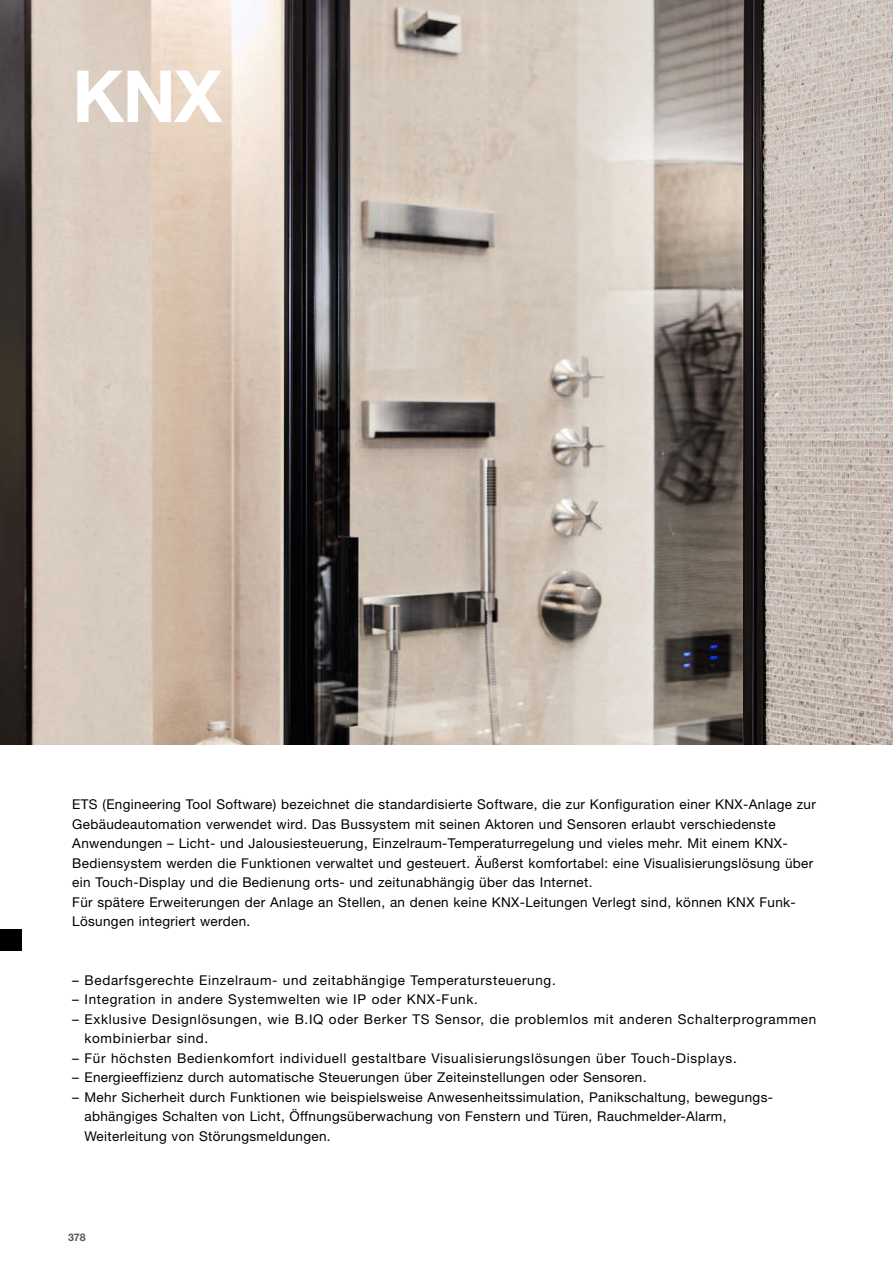
<style>
.page{position:relative;width:893px;height:1263px;background:#fff}
.page>*{position:absolute;margin:0;border:0;box-sizing:border-box;transform-origin:0 0}
.t1{font:700 72px "Helvetica Neue LTW1 G";color:#fff}
.t2{font:13.5px/19.5px "Helvetica Neue LT Pro";letter-spacing:.025em;color:#000}
.t3{font:13.5px/19.5px "Helvetica Neue LT Pro";letter-spacing:.05em;color:#000}
.t4{font:700 10.5px "Helvetica Neue LTW1 G";color:#575756}
</style>
<div class="page">
<div style="left:0;top:929px;width:21px;height:21px;background:#000"></div>
<img style="left:0;top:0;width:893px;height:744px">
<h1 class="t1" style="left:72px;top:52px;width:151px">KNX</h1>
<p class="t2" style="left:72px;top:794px;width:745px">ETS (Engineering Tool Software) bezeichnet die standardisierte Software, die zur Konfiguration einer KNX-Anlage zur Gebäudeautomation verwendet wird. Das Bussystem mit seinen Aktoren und Sensoren erlaubt verschiedenste Anwendungen – Licht- und Jalousiesteuerung, Einzelraum-Temperaturregelung und vieles mehr. Mit einem KNX-Bediensystem werden die Funktionen verwaltet und gesteuert. Äußerst komfortabel: eine Visualisierungslösung über ein Touch-Display und die Bedienung orts- und zeitunabhängig über das Internet.<br>Für spätere Erweiterungen der Anlage an Stellen, an denen keine KNX-Leitungen Verlegt sind, können KNX Funk-Lösungen integriert werden.</p>
<p class="t3" style="left:72px;top:970px;width:485px">– Bedarfsgerechte Einzelraum- und zeitabhängige Temperatursteuerung.</p>
<p class="t3" style="left:72px;top:989px;width:407px">– Integration in andere Systemwelten wie IP oder KNX-Funk.</p>
<p class="t3" style="left:85px;top:1009px;width:733px;text-indent:-12px">– Exklusive Designlösungen, wie B.IQ oder Berker TS Sensor, die problemlos mit anderen Schalterprogrammen kombinierbar sind.</p>
<p class="t3" style="left:72px;top:1048px;width:666px">– Für höchsten Bedienkomfort individuell gestaltbare Visualisierungslösungen über Touch-Displays.</p>
<p class="t2" style="left:72px;top:1067px;width:576px">– Energieeffizienz durch automatische Steuerungen über Zeiteinstellungen oder Sensoren.</p>
<p class="t2" style="left:85px;top:1087px;width:689px;text-indent:-12px">– Mehr Sicherheit durch Funktionen wie beispielsweise Anwesenheitssimulation, Panikschaltung, bewegungs&shy;abhängiges Schalten von Licht, Öffnungsüberwachung von Fenstern und Türen, Rauchmelder-Alarm,<br>Weiterleitung von Störungsmeldungen.</p>
<p class="t4" style="left:68px;top:1231px;width:19px">378</p>
</div>
